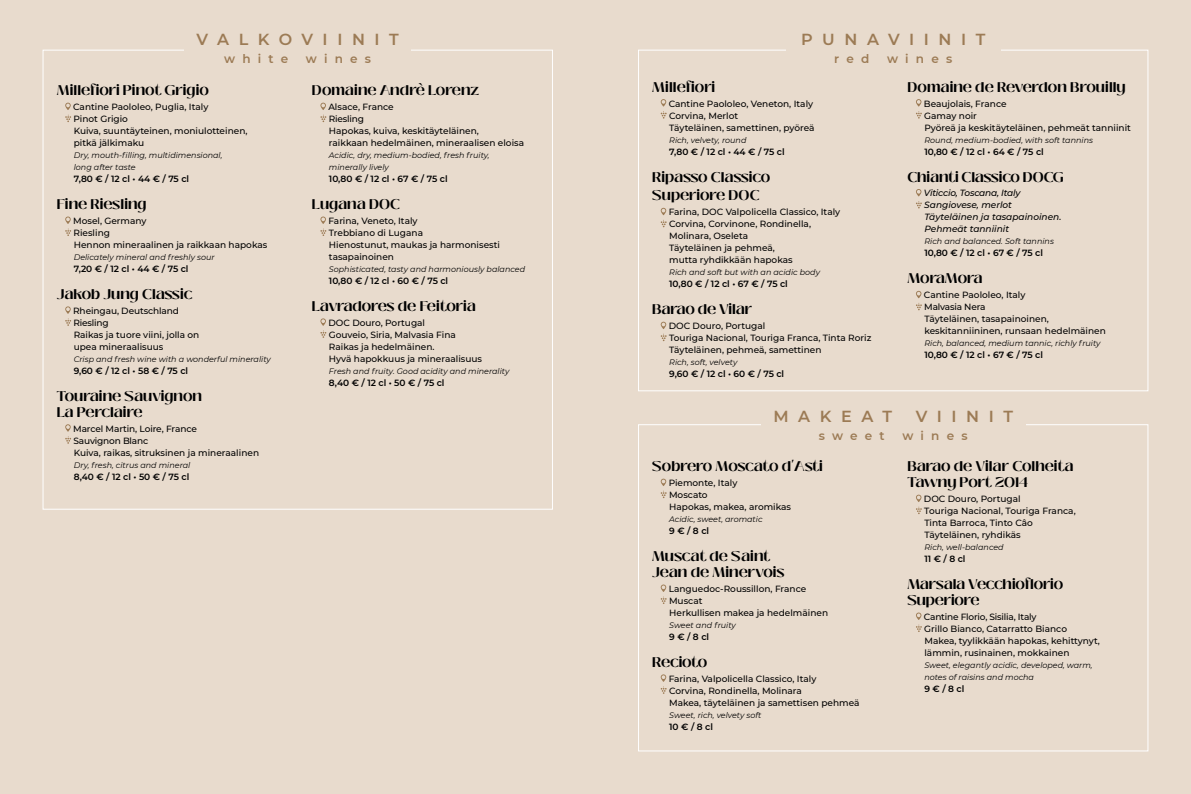
<style>
.page{position:relative;width:1191px;height:794px;background:#fff}
.page>*{position:absolute;margin:0;border:0;box-sizing:border-box;transform-origin:0 0}
.t1{font:600 16px "Montserrat";letter-spacing:.6em;color:#9c7b55}
.t2{font:700 14px/16px "Black Mango";color:#000}
.t3{font:600 12px "Montserrat";letter-spacing:.6em;color:#9c7b55}
.t4{font:500 9px/12px "Montserrat";color:#000}
.t5{font:600 9px "Montserrat";letter-spacing:-.005em;color:#000}
.t6{font:italic 500 9px/12px "Montserrat";color:#000}
.t7{font:italic 8px/12px "Montserrat";color:#000}
</style>
<div class="page">
<div style="left:595px;top:0;width:596px;height:794px;background:#e8dbcd"></div>
<div style="left:0;top:0;width:595px;height:794px;background:#e8dbcd"></div>
<svg style="left:65px;top:103px;width:6px;height:19px"></svg>
<svg style="left:65px;top:216px;width:6px;height:20px"></svg>
<svg style="left:65px;top:306px;width:6px;height:20px"></svg>
<svg style="left:65px;top:424px;width:6px;height:20px"></svg>
<svg style="left:320px;top:103px;width:6px;height:19px"></svg>
<svg style="left:320px;top:216px;width:6px;height:20px"></svg>
<svg style="left:320px;top:318px;width:6px;height:20px"></svg>
<svg style="left:660px;top:99px;width:6px;height:20px"></svg>
<svg style="left:660px;top:208px;width:6px;height:19px"></svg>
<svg style="left:660px;top:322px;width:6px;height:19px"></svg>
<svg style="left:660px;top:478px;width:6px;height:20px"></svg>
<svg style="left:660px;top:584px;width:6px;height:20px"></svg>
<svg style="left:660px;top:674px;width:6px;height:20px"></svg>
<svg style="left:916px;top:99px;width:6px;height:20px"></svg>
<svg style="left:916px;top:189px;width:6px;height:19px"></svg>
<svg style="left:916px;top:291px;width:6px;height:19px"></svg>
<svg style="left:916px;top:494px;width:6px;height:20px"></svg>
<svg style="left:916px;top:612px;width:6px;height:20px"></svg>
<h1 class="t1" style="left:196px;top:28px;width:204px">VALKOVIINIT</h1>
<h3 class="t3" style="left:224px;top:51px;width:65px">white</h3>
<h3 class="t3" style="left:306px;top:51px;width:67px">wines</h3>
<h2 class="t2" style="left:57px;top:83px;width:154px">Millefiori Pinot Grigio</h2>
<p class="t4" style="left:73px;top:101px;width:176px">Cantine Paololeo, Puglia, Italy<br>Pinot Grigio<br>Kuiva, suuntäyteinen, moniulotteinen, pitkä jälkimaku</p>
<p class="t7" style="left:74px;top:149px;width:150px">Dry, mouth-filling, multidimensional, long after taste</p>
<p class="t5" style="left:74px;top:173px;width:117px">7,80 € / 12 cl • 44 € / 75 cl</p>
<h2 class="t2" style="left:57px;top:197px;width:92px">Fine Riesling</h2>
<p class="t4" style="left:73px;top:214px;width:196px">Mosel, Germany<br>Riesling<br>Hennon mineraalinen ja raikkaan hapokas</p>
<p class="t7" style="left:74px;top:251px;width:142px">Delicately mineral and freshly sour</p>
<p class="t5" style="left:74px;top:262px;width:116px">7,20 € / 12 cl • 44 € / 75 cl</p>
<h2 class="t2" style="left:57px;top:287px;width:137px">Jakob Jung Classic</h2>
<p class="t4" style="left:73px;top:304px;width:128px">Rheingau, Deutschland<br>Riesling<br>Raikas ja tuore viini, jolla on upea mineraalisuus</p>
<p class="t7" style="left:74px;top:353px;width:199px">Crisp and fresh wine with a wonderful minerality</p>
<p class="t5" style="left:74px;top:364px;width:116px">9,60 € / 12 cl • 58 € / 75 cl</p>
<h2 class="t2" style="left:57px;top:388px;width:147px">Touraine Sauvignon<br>La Perclaire</h2>
<p class="t4" style="left:73px;top:422px;width:187px">Marcel Martin, Loire, France<br>Sauvignon Blanc<br>Kuiva, raikas, sitruksinen ja mineraalinen</p>
<p class="t7" style="left:74px;top:458px;width:118px">Dry, fresh, citrus and mineral</p>
<p class="t5" style="left:74px;top:470px;width:117px">8,40 € / 12 cl • 50 € / 75 cl</p>
<h2 class="t2" style="left:312px;top:83px;width:169px">Domaine Andrè Lorenz</h2>
<p class="t4" style="left:328px;top:101px;width:197px">Alsace, France<br>Riesling<br>Hapokas, kuiva, keskitäyteläinen,<br>raikkaan hedelmäinen, mineraalisen eloisa</p>
<p class="t7" style="left:329px;top:149px;width:162px">Acidic, dry, medium-bodied, fresh fruity, minerally lively</p>
<p class="t5" style="left:329px;top:173px;width:120px">10,80 € / 12 cl • 67 € / 75 cl</p>
<h2 class="t2" style="left:312px;top:197px;width:89px">Lugana DOC</h2>
<p class="t4" style="left:328px;top:214px;width:173px">Farina, Veneto, Italy<br>Trebbiano di Lugana<br>Hienostunut, maukas ja harmonisesti tasapainoinen</p>
<p class="t7" style="left:329px;top:263px;width:198px">Sophisticated, tasty and harmoniously balanced</p>
<p class="t5" style="left:329px;top:274px;width:121px">10,80 € / 12 cl • 60 € / 75 cl</p>
<h2 class="t2" style="left:312px;top:299px;width:165px">Lavradores de Feitoria</h2>
<p class="t4" style="left:328px;top:316px;width:155px">DOC Douro, Portugal<br>Gouveio, Siria, Malvasia Fina<br>Raikas ja hedelmäinen.<br>Hyvä hapokkuus ja mineraalisuus</p>
<p class="t7" style="left:329px;top:365px;width:182px">Fresh and fruity. Good acidity and minerality</p>
<p class="t5" style="left:329px;top:376px;width:117px">8,40 € / 12 cl • 50 € / 75 cl</p>
<h1 class="t1" style="left:801px;top:28px;width:186px">PUNAVIINIT</h1>
<h3 class="t3" style="left:834px;top:51px;width:37px">red</h3>
<h3 class="t3" style="left:887px;top:51px;width:67px">wines</h3>
<h2 class="t2" style="left:907px;top:79px;width:220px">Domaine de Reverdon Brouilly</h2>
<p class="t4" style="left:924px;top:97px;width:208px">Beaujolais, France<br>Gamay noir<br>Pyöreä ja keskitäyteläinen, pehmeät tanniinit</p>
<p class="t7" style="left:924px;top:133px;width:170px">Round, medium-bodied, with soft tannins</p>
<p class="t5" style="left:924px;top:145px;width:121px">10,80 € / 12 cl • 64 € / 75 cl</p>
<h2 class="t2" style="left:907px;top:169px;width:158px">Chianti Classico DOCG</h2>
<p class="t6" style="left:924px;top:187px;width:139px">Viticcio, Toscana, Italy<br>Sangiovese, merlot<br>Täyteläinen ja tasapainoinen.<br>Pehmeät tanniinit</p>
<p class="t7" style="left:924px;top:235px;width:131px">Rich and balanced. Soft tannins</p>
<p class="t5" style="left:924px;top:247px;width:120px">10,80 € / 12 cl • 67 € / 75 cl</p>
<h2 class="t2" style="left:907px;top:271px;width:76px">MoraMora</h2>
<p class="t4" style="left:924px;top:289px;width:183px">Cantine Paololeo, Italy<br>Malvasia Nera<br>Täyteläinen, tasapainoinen, keskitanniininen, runsaan hedelmäinen</p>
<p class="t7" style="left:924px;top:337px;width:178px">Rich, balanced, medium tannic, richly fruity</p>
<p class="t5" style="left:924px;top:349px;width:120px">10,80 € / 12 cl • 67 € / 75 cl</p>
<h2 class="t2" style="left:652px;top:79px;width:65px">Millefiori</h2>
<p class="t4" style="left:668px;top:97px;width:147px">Cantine Paololeo, Veneton, Italy<br>Corvina, Merlot<br>Täyteläinen, samettinen, pyöreä</p>
<p class="t7" style="left:669px;top:133px;width:79px">Rich, velvety, round</p>
<p class="t5" style="left:669px;top:145px;width:117px">7,80 € / 12 cl • 44 € / 75 cl</p>
<h2 class="t2" style="left:652px;top:168px;width:120px;line-height:18.8px">Ripasso Classico<br>Superiore DOC</h2>
<p class="t4" style="left:668px;top:206px;width:173px">Farina, DOC Valpolicella Classico, Italy<br>Corvina, Corvinone, Rondinella,<br>Molinara, Oseleta<br>Täyteläinen ja pehmeä,<br>mutta ryhdikkään hapokas</p>
<p class="t7" style="left:669px;top:266px;width:152px">Rich and soft but with an acidic body</p>
<p class="t5" style="left:669px;top:278px;width:120px">10,80 € / 12 cl • 67 € / 75 cl</p>
<h2 class="t2" style="left:652px;top:302px;width:102px">Barao de Vilar</h2>
<p class="t4" style="left:668px;top:320px;width:204px">DOC Douro, Portugal<br>Touriga Nacional, Touriga Franca, Tinta Roriz<br>Täyteläinen, pehmeä, samettinen</p>
<p class="t7" style="left:669px;top:356px;width:70px">Rich, soft, velvety</p>
<p class="t5" style="left:669px;top:367px;width:116px">9,60 € / 12 cl • 60 € / 75 cl</p>
<h1 class="t1" style="left:773px;top:405px;width:120px">MAKEAT</h1>
<h1 class="t1" style="left:915px;top:405px;width:99px">VIINIT</h1>
<h3 class="t3" style="left:819px;top:428px;width:67px">sweet</h3>
<h3 class="t3" style="left:902px;top:428px;width:67px">wines</h3>
<h2 class="t2" style="left:907px;top:459px;width:167px">Barao de Vilar Colheita<br>Tawny Port 2014</h2>
<p class="t4" style="left:924px;top:492px;width:153px">DOC Douro, Portugal<br>Touriga Nacional, Touriga Franca,<br>Tinta Barroca, Tinto Câo<br>Täyteläinen, ryhdikäs</p>
<p class="t7" style="left:924px;top:541px;width:81px">Rich, well-balanced</p>
<p class="t5" style="left:924px;top:552px;width:43px">11 € / 8 cl</p>
<h2 class="t2" style="left:907px;top:577px;width:157px">Marsala Vecchioflorio<br>Superiore</h2>
<p class="t4" style="left:924px;top:610px;width:178px">Cantine Florio, Sisilia, Italy<br>Grillo Bianco, Catarratto Bianco Makea, tyylikkään hapokas, kehittynyt, lämmin, rusinainen, mokkainen</p>
<p class="t7" style="left:924px;top:659px;width:170px">Sweet, elegantly acidic, developed, warm, notes of raisins and mocha</p>
<p class="t5" style="left:924px;top:682px;width:41px">9 € / 8 cl</p>
<h2 class="t2" style="left:652px;top:459px;width:172px">Sobrero Moscato d'Asti</h2>
<p class="t4" style="left:668px;top:476px;width:124px">Piemonte, Italy<br>Moscato<br>Hapokas, makea, aromikas</p>
<p class="t7" style="left:669px;top:513px;width:95px">Acidic, sweet, aromatic</p>
<p class="t5" style="left:669px;top:524px;width:41px">9 € / 8 cl</p>
<h2 class="t2" style="left:652px;top:549px;width:134px">Muscat de Saint<br>Jean de Minervois</h2>
<p class="t4" style="left:668px;top:582px;width:161px">Languedoc-Roussillon, France<br>Muscat<br>Herkullisen makea ja hedelmäinen</p>
<p class="t7" style="left:669px;top:619px;width:68px">Sweet and fruity</p>
<p class="t5" style="left:669px;top:630px;width:41px">9 € / 8 cl</p>
<h2 class="t2" style="left:652px;top:654px;width:56px">Recioto</h2>
<p class="t4" style="left:668px;top:672px;width:192px">Farina, Valpolicella Classico, Italy<br>Corvina, Rondinella, Molinara<br>Makea, täyteläinen ja samettisen pehmeä</p>
<p class="t7" style="left:669px;top:709px;width:94px">Sweet, rich, velvety soft</p>
<p class="t5" style="left:669px;top:720px;width:45px">10 € / 8 cl</p>
</div>
